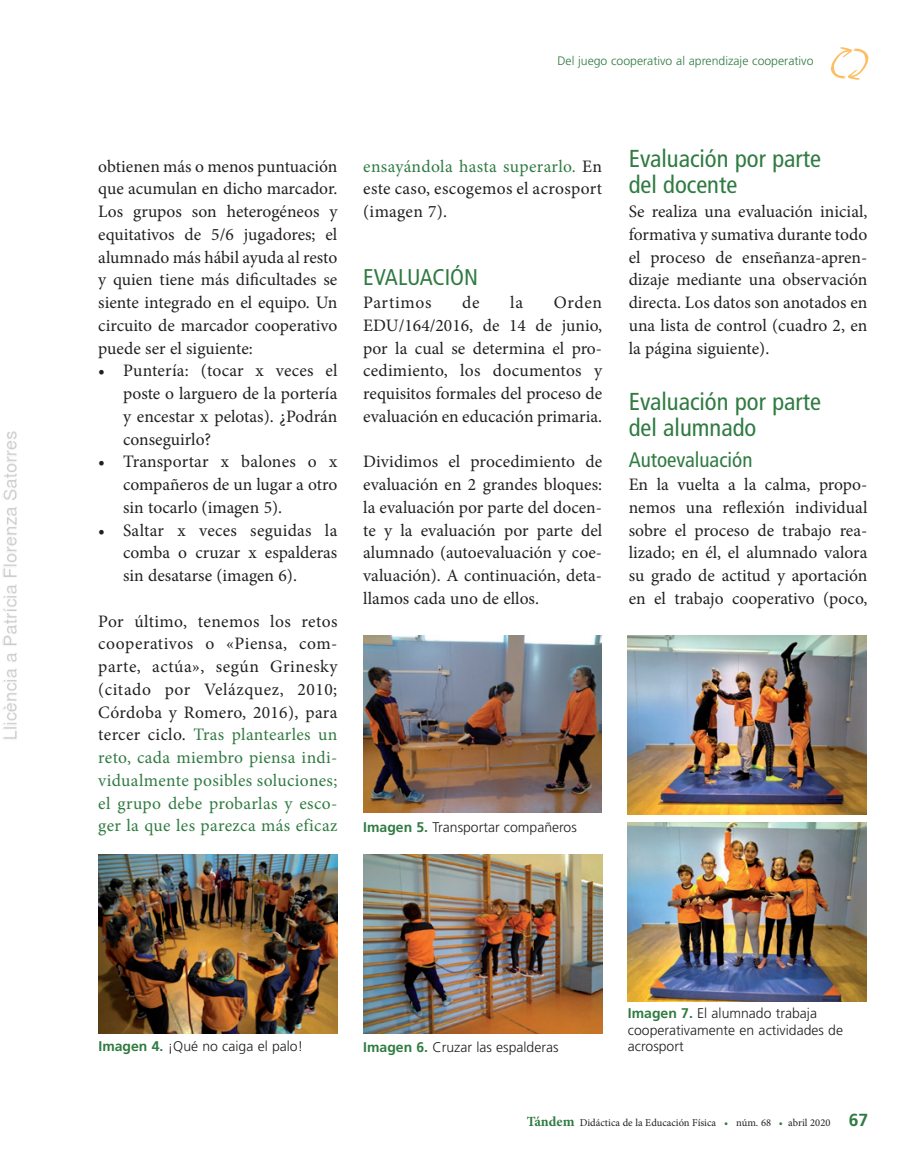
<style>
.page{position:relative;width:918px;height:1166px;background:#fff}
.page>*{position:absolute;margin:0;border:0;box-sizing:border-box;transform-origin:0 0}
.t1{font:condensed 24.5px/26.2px "Frutiger LT Std";color:#307b42}
.t2{font:condensed 22.75px "Frutiger LT Std";color:#307b42}
.t3{font:condensed 21px "Frutiger LT Std";color:#307b42}
.t4{font:17.5px/22.8px "Minion Pro";color:#231f20;text-align:justify}
.t5{font:300 14px/16.8px "Frutiger LT Std";color:#231f20}
.t6{font:300 12.25px "Frutiger LT Std";color:#307b42}
.t7{font:10.5px "Minion Pro";color:#231f20}
.s1{color:#307b42}
.s2{font-weight:700;color:#307b42}
.s3{font-weight:700;font-size:14px;color:#307b42}
.s4{font-family:"Frutiger LT Std";font-weight:700;font-size:17.5px;color:#307b42}
</style>
<div class="page">
<img style="left:2px;top:47px;width:867px;height:987px">
<p class="t6" style="left:557px;top:54px;width:258px">Del juego cooperativo al aprendizaje cooperativo</p>
<p class="t4" style="left:98px;top:155px;width:241px">obtienen más o menos puntuación que acumulan en dicho marcador.<br>Los grupos son heterogéneos y equitativos de 5/6 jugadores; el alumnado más hábil ayuda al resto y quien tiene más dificultades se siente integrado en el equipo. Un circuito de marcador cooperativo puede ser el siguiente:</p>
<p class="t4" style="left:123px;top:359px;width:216px;text-indent:-25px">• Puntería: (tocar x veces el poste o larguero de la portería y encestar x pelotas). ¿Podrán conseguirlo?</p>
<p class="t4" style="left:123px;top:450px;width:216px;text-indent:-25px">• Transportar x balones o x compañeros de un lugar a otro sin tocarlo (imagen 5).</p>
<p class="t4" style="left:123px;top:519px;width:216px;text-indent:-25px">• Saltar x veces seguidas la comba o cruzar x espalderas sin desatarse (imagen 6).</p>
<p class="t4" style="left:98px;top:610px;width:241px">Por último, tenemos los retos cooperativos o «Piensa, com&shy;parte, actúa», según Grinesky (citado por Velázquez, 2010; Córdoba y Romero, 2016), para tercer ciclo. <span class="s1">Tras plantearles un reto, cada miembro piensa indi&shy;vidualmente posibles soluciones; el grupo debe probarlas y esco&shy;ger la que les parezca más eficaz</span></p>
<p class="t4" style="left:363px;top:155px;width:240px"><span class="s1">ensayándola hasta superarlo.</span> En este caso, escogemos el acrosport (imagen 7).</p>
<h2 class="t2" style="left:363px;top:264px;width:116px">EVALUACIÓN</h2>
<p class="t4" style="left:363px;top:291px;width:70px">Partimos</p>
<p class="t4" style="left:462px;top:291px;width:19px">de</p>
<p class="t4" style="left:510px;top:291px;width:14px">la</p>
<p class="t4" style="left:363px;top:291px;width:240px;text-indent:190px">Orden EDU/164/2016, de 14 de junio, por la cual se determina el pro&shy;cedimiento, los documentos y requisitos formales del proceso de evaluación en educación primaria.</p>
<p class="t4" style="left:363px;top:450px;width:240px">Dividimos el procedimiento de evaluación en 2 grandes bloques: la evaluación por parte del docen&shy;te y la evaluación por parte del alumnado (autoevaluación y coe&shy;valuación). A continuación, deta&shy;llamos cada uno de ellos.</p>
<p class="t5" style="left:363px;top:819px;width:215px"><span class="s2">Imagen 5.</span> Transportar compañeros</p>
<h1 class="t1" style="left:629px;top:146px;width:194px">Evaluación por parte del docente</h1>
<p class="t4" style="left:629px;top:200px;width:240px">Se realiza una evaluación inicial, formativa y sumativa durante todo el proceso de enseñanza-apren&shy;dizaje mediante una observación directa. Los datos son anotados en una lista de control (cuadro 2, en la página siguiente).</p>
<h1 class="t1" style="left:629px;top:388px;width:194px">Evaluación por parte del alumnado</h1>
<p class="t3" style="left:629px;top:448px;width:125px">Autoevaluación</p>
<p class="t4" style="left:629px;top:473px;width:240px">En la vuelta a la calma, propo&shy;nemos una reflexión individual sobre el proceso de trabajo rea&shy;lizado; en él, el alumnado valora su grado de actitud y aportación en el trabajo cooperativo (poco,</p>
<p class="t5" style="left:98px;top:1038px;width:206px"><span class="s2">Imagen 4.</span> ¡Qué no caiga el palo!</p>
<p class="t5" style="left:628px;top:1004px;width:217px"><span class="s2">Imagen 7.</span> El alumnado trabaja cooperativamente en actividades de</p>
<p class="t5" style="left:363px;top:1039px;width:197px"><span class="s2">Imagen 6.</span> Cruzar las espalderas</p>
<p class="t5" style="left:628px;top:1038px;width:57px">acrosport</p>
<p class="t7" style="left:527px;top:1116px;width:343px"><span class="s3">Tándem</span> Didáctica de la Educación Física <span class="s1">•</span> núm. 68 <span class="s1">•</span> abril 2020 <span class="s4">67</span></p>
</div>
